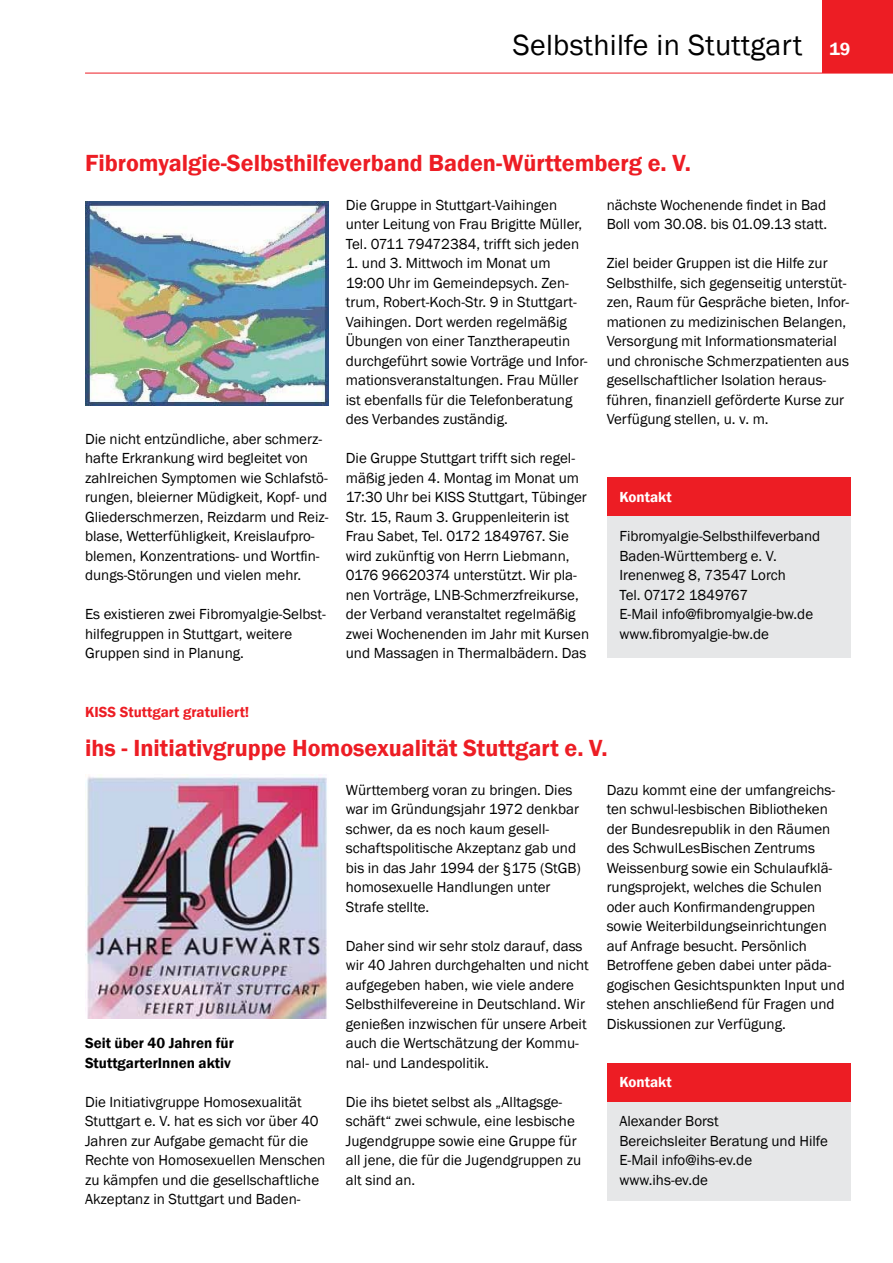
<style>
.page{position:relative;width:893px;height:1263px;background:#fff}
.page>*{position:absolute;margin:0;border:0;box-sizing:border-box;transform-origin:0 0}
.t1{font:30px "Franklin Gothic";letter-spacing:.01em;color:#000}
.t2{font:600 24px "Franklin Gothic";color:#ed1d24}
.t3{font:15px/19.5px "Franklin Gothic";color:#000}
.t4{font:600 15px/19.5px "Franklin Gothic";color:#000}
.t5{font:600 15px "Franklin Gothic";color:#ed1d24}
.t6{font:600 15px "Franklin Gothic";color:#fff}
.s1{font-weight:600;font-size:18px;color:#fff}
</style>
<div class="page">
<div style="left:822px;top:0;width:71px;height:73px;background:#ed1d24"></div>
<hr style="left:85px;top:73px;width:808px;height:1px;background:#ed1d24">
<div style="left:607px;top:497px;width:243px;height:160px;background:#e6e7e8"></div>
<div style="left:607px;top:477px;width:243px;height:39px;background:#ed1d24"></div>
<img style="left:85px;top:202px;width:244px;height:204px">
<div style="left:607px;top:1099px;width:243px;height:101px;background:#e6e7e8"></div>
<div style="left:607px;top:1063px;width:243px;height:39px;background:#ed1d24"></div>
<img style="left:85px;top:774px;width:242px;height:244px">
<h1 class="t1" style="left:513px;top:26px;width:339px">Selbsthilfe in Stuttgart <span class="s1">19</span></h1>
<h2 class="t2" style="left:85px;top:148px;width:607px">Fibromyalgie-Selbsthilfeverband Baden-Württemberg e. V.</h2>
<p class="t3" style="left:85px;top:429px;width:245px">Die nicht entzündliche, aber schmerz&shy;hafte Erkrankung wird begleitet von zahlreichen Symptomen wie Schlafstö&shy;rungen, bleierner Müdigkeit, Kopf- und Gliederschmerzen, Reizdarm und Reiz&shy;blase, Wetterfühligkeit, Kreislaufpro&shy;blemen, Konzentrations- und Wortfin&shy;dungs-Störungen und vielen mehr.</p>
<p class="t3" style="left:85px;top:605px;width:242px">Es existieren zwei Fibromyalgie-Selbst&shy;hilfegruppen in Stuttgart, weitere<br>Gruppen sind in Planung.</p>
<p class="t3" style="left:346px;top:195px;width:238px">Die Gruppe in Stuttgart-Vaihingen unter Leitung von Frau Brigitte Müller,<br>Tel. 0711 79472384, trifft sich jeden</p>
<p class="t3" style="left:346px;top:254px;width:243px">1. und 3. Mittwoch im Monat um 19:00 Uhr im Gemeindepsych. Zen&shy;trum, Robert-Koch-Str. 9 in Stuttgart-Vaihingen. Dort werden regelmäßig Übungen von einer Tanztherapeutin durchgeführt sowie Vorträge und Infor&shy;mationsveranstaltungen. Frau Müller ist ebenfalls für die Telefonberatung des Verbandes zuständig.</p>
<p class="t3" style="left:346px;top:449px;width:245px">Die Gruppe Stuttgart trifft sich regel&shy;mäßig jeden 4. Montag im Monat um 17:30 Uhr bei KISS Stuttgart, Tübinger Str. 15, Raum 3. Gruppenleiterin ist Frau Sabet, Tel. 0172 1849767. Sie wird zukünftig von Herrn Liebmann, 0176 96620374 unterstützt. Wir pla&shy;nen Vorträge, LNB-Schmerzfreikurse, der Verband veranstaltet regelmäßig zwei Wochenenden im Jahr mit Kursen und Massagen in Thermalbädern. Das</p>
<p class="t3" style="left:607px;top:195px;width:222px">nächste Wochenende findet in Bad<br>Boll vom 30.08. bis 01.09.13 statt.</p>
<p class="t3" style="left:607px;top:254px;width:244px">Ziel beider Gruppen ist die Hilfe zur Selbsthilfe, sich gegenseitig unterstüt&shy;zen, Raum für Gespräche bieten, Infor&shy;mationen zu medizinischen Belangen, Versorgung mit Informationsmaterial und chronische Schmerzpatienten aus gesellschaftlicher Isolation heraus&shy;führen, finanziell geförderte Kurse zur Verfügung stellen, u. v. m.</p>
<p class="t6" style="left:619px;top:488px;width:54px">Kontakt</p>
<p class="t3" style="left:619px;top:527px;width:202px">Fibromyalgie-Selbsthilfeverband<br>Baden-Württemberg e. V.<br>Irenenweg 8, 73547 Lorch<br>Tel. 07172 1849767<br>E-Mail info@fibromyalgie-bw.de www.fibromyalgie-bw.de</p>
<p class="t5" style="left:85px;top:702px;width:166px">KISS Stuttgart gratuliert!</p>
<h2 class="t2" style="left:85px;top:733px;width:524px">ihs - Initiativgruppe Homosexualität Stuttgart e. V.</h2>
<p class="t4" style="left:85px;top:1034px;width:150px">Seit über 40 Jahren für<br>StuttgarterInnen aktiv</p>
<p class="t3" style="left:85px;top:1092px;width:242px">Die Initiativgruppe Homosexualität Stuttgart e. V. hat es sich vor über 40<br>Jahren zur Aufgabe gemacht für die Rechte von Homosexuellen Menschen zu kämpfen und die gesellschaftliche Akzeptanz in Stuttgart und Baden-</p>
<p class="t3" style="left:346px;top:780px;width:237px">Württemberg voran zu bringen. Dies war im Gründungsjahr 1972 denkbar schwer, da es noch kaum gesell&shy;schaftspolitische Akzeptanz gab und bis in das Jahr 1994 der §175 (StGB) homosexuelle Handlungen unter<br>Strafe stellte.</p>
<p class="t3" style="left:346px;top:936px;width:244px">Daher sind wir sehr stolz darauf, dass wir 40 Jahren durchgehalten und nicht aufgegeben haben, wie viele andere Selbsthilfevereine in Deutschland. Wir genießen inzwischen für unsere Arbeit auch die Wertschätzung der Kommu&shy;nal- und Landespolitik.</p>
<p class="t3" style="left:346px;top:1092px;width:237px">Die ihs bietet selbst als „Alltagsge&shy;schäft“ zwei schwule, eine lesbische<br>Jugendgruppe sowie eine Gruppe für all jene, die für die Jugendgruppen zu alt sind an.</p>
<p class="t3" style="left:607px;top:780px;width:240px">Dazu kommt eine der umfangreichs&shy;ten schwul-lesbischen Bibliotheken der Bundesrepublik in den Räumen des SchwulLesBischen Zentrums Weissenburg sowie ein Schulaufklä&shy;rungsprojekt, welches die Schulen oder auch Konfirmandengruppen sowie Weiterbildungseinrichtungen auf Anfrage besucht. Persönlich Betroffene geben dabei unter päda&shy;gogischen Gesichtspunkten Input und stehen anschließend für Fragen und Diskussionen zur Verfügung.</p>
<p class="t6" style="left:619px;top:1073px;width:54px">Kontakt</p>
<p class="t3" style="left:619px;top:1112px;width:210px">Alexander Borst<br>Bereichsleiter Beratung und Hilfe<br>E-Mail info@ihs-ev.de www.ihs-ev.de</p>
</div>
